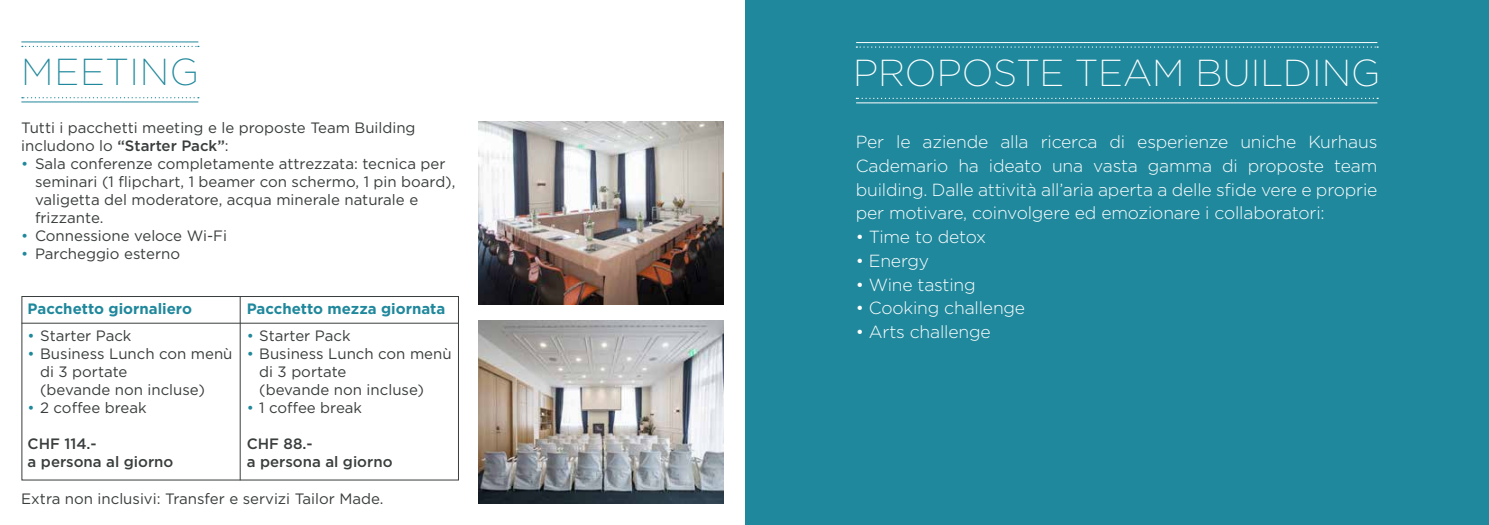
<style>
.page{position:relative;width:1489px;height:525px;background:#fff}
.page>*{position:absolute;margin:0;border:0;box-sizing:border-box;transform-origin:0 0}
.t1{font:200 37.5px "Gotham";color:#fff}
.t2{font:200 37.5px "Gotham";letter-spacing:.02em;color:#20889c}
.t3{font:300 17.5px/23.8px "Gotham";letter-spacing:-.01em;color:#fff;text-align:justify}
.t4{font:15px/18px "Gotham";color:#3a3d3d}
.t5{font:500 15px/18px "Gotham";color:#3a3d3d}
.t6{font:700 15px "Gotham";color:#20889c}
.s1{font-weight:500}
.s2{color:#20889c}
</style>
<div class="page">
<div style="left:745px;top:0;width:743px;height:524px;background:#20889c"></div>
<img style="left:478px;top:121px;width:245px;height:183px">
<img style="left:478px;top:320px;width:245px;height:183px">
<hr style="left:856px;top:42px;width:521px;height:1px;background:#fff">
<hr style="left:856px;top:102px;width:521px;height:1px;background:#fff">
<svg style="left:856px;top:46px;width:521px;height:2px"></svg>
<svg style="left:856px;top:98px;width:521px;height:1px"></svg>
<hr style="left:21px;top:42px;width:177px;height:1px;background:#20889c">
<hr style="left:21px;top:102px;width:177px;height:1px;background:#20889c">
<svg style="left:22px;top:46px;width:177px;height:1px"></svg>
<svg style="left:22px;top:97px;width:177px;height:1px"></svg>
<div style="left:22px;top:296px;width:437px;height:184px;border:1px solid #3a3d3d"></div>
<hr style="left:22px;top:323px;width:437px;height:1px;background:#3a3d3d">
<hr style="left:240px;top:296px;width:1px;height:184px;background:#3a3d3d">
<h1 class="t2" style="left:21px;top:49px;width:179px">MEETING</h1>
<p class="t4" style="left:21px;top:118px;width:396px">Tutti i pacchetti meeting e le proposte Team Building includono lo <span class="s1">“Starter Pack”</span>:</p>
<p class="t4" style="left:35px;top:154px;width:422px;text-indent:-14px"><span class="s2">•</span> Sala conferenze completamente attrezzata: tecnica per seminari (1 flipchart, 1 beamer con schermo, 1 pin board), valigetta del moderatore, acqua minerale naturale e frizzante.</p>
<p class="t4" style="left:21px;top:226px;width:207px"><span class="s2">•</span> Connessione veloce Wi-Fi</p>
<p class="t4" style="left:21px;top:244px;width:160px"><span class="s2">•</span> Parcheggio esterno</p>
<p class="t6" style="left:28px;top:298px;width:166px">Pacchetto giornaliero</p>
<p class="t4" style="left:28px;top:326px;width:105px"><span class="s2">•</span> Starter Pack</p>
<p class="t4" style="left:40px;top:344px;width:194px;text-indent:-12px"><span class="s2">•</span> Business Lunch con menù di 3 portate<br>(bevande non incluse)</p>
<p class="t4" style="left:28px;top:398px;width:120px"><span class="s2">•</span> 2 coffee break</p>
<p class="t5" style="left:28px;top:434px;width:147px">CHF 114.-<br>a persona al giorno</p>
<p class="t6" style="left:247px;top:298px;width:200px">Pacchetto mezza giornata</p>
<p class="t4" style="left:247px;top:326px;width:105px"><span class="s2">•</span> Starter Pack</p>
<p class="t4" style="left:259px;top:344px;width:194px;text-indent:-12px"><span class="s2">•</span> Business Lunch con menù di 3 portate<br>(bevande non incluse)</p>
<p class="t4" style="left:247px;top:398px;width:117px"><span class="s2">•</span> 1 coffee break</p>
<p class="t5" style="left:247px;top:434px;width:147px">CHF 88.-<br>a persona al giorno</p>
<p class="t4" style="left:21px;top:489px;width:364px">Extra non inclusivi: Transfer e servizi Tailor Made.</p>
<h1 class="t1" style="left:853px;top:49px;width:529px">PROPOSTE TEAM BUILDING</h1>
<p class="t3" style="left:855px;top:129px;width:523px">Per le aziende alla ricerca di esperienze uniche Kurhaus Cademario ha ideato una vasta gamma di proposte team building. Dalle attività all’aria aperta a delle sfide vere e proprie per motivare, coinvolgere ed emozionare i collaboratori:</p>
<p class="t3" style="left:855px;top:224px;width:132px">• Time to detox</p>
<p class="t3" style="left:855px;top:248px;width:75px">• Energy</p>
<p class="t3" style="left:855px;top:272px;width:121px">• Wine tasting</p>
<p class="t3" style="left:855px;top:295px;width:171px">• Cooking challenge</p>
<p class="t3" style="left:855px;top:319px;width:136px">• Arts challenge</p>
</div>
